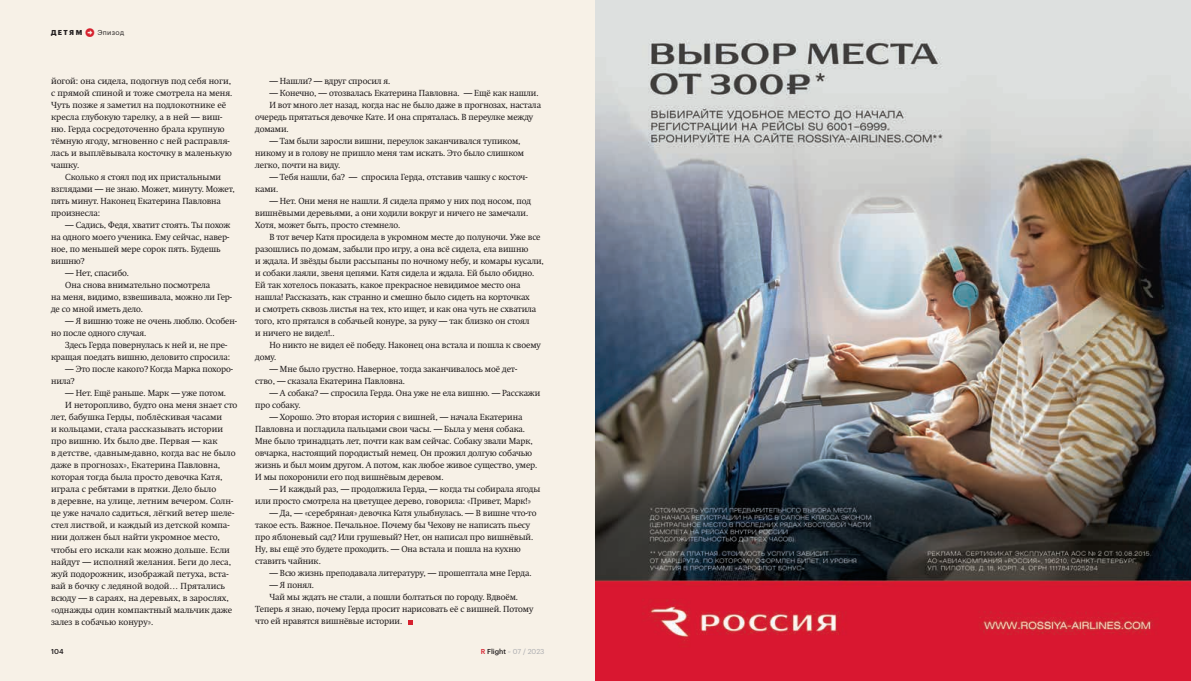
<style>
.page{position:relative;width:1191px;height:681px;background:#fff}
.page>*{position:absolute;margin:0;border:0;box-sizing:border-box;transform-origin:0 0}
.t1{font:8.8px/12px "Swift";letter-spacing:-.01em;color:#231f20}
.t2{font:7px "Graphik Cy";color:#a8a9ad}
.t3{font:7px "Graphik Cy";letter-spacing:.05em;color:#231f20}
.t4{font:700 7px "Graphik Cy";letter-spacing:.205em;color:#231f20}
.t5{font:500 7px "Graphik Cy";color:#231f20}
.s1{font-weight:500;color:#d6212e}
.s2{font-weight:500;color:#231f20}
</style>
<div class="page">
<div style="left:0;top:0;width:595px;height:680px;background:#f7f1e7"></div>
<img style="left:596px;top:0;width:595px;height:680px">
<svg style="left:409px;top:620px;width:4px;height:4px"></svg>
<hr style="left:595px;top:0;width:1px;height:680px;background:#f7f1e7">
<p class="t4" style="left:51px;top:30px;width:33px">ДЕТЯМ</p>
<p class="t3" style="left:97px;top:30px;width:28px">Эпизод</p>
<p class="t1" style="left:51px;top:76px;width:183px">йогой: она сидела, подогнув под себя ноги, с прямой спиной и тоже смотрела на меня.<br>Чуть позже я заметил на подлокотнике её кресла глубокую тарелку, а в ней — виш&shy;ню. Герда сосредоточенно брала крупную тёмную ягоду, мгновенно с ней расправля&shy;лась и выплёвывала косточку в маленькую чашку.</p>
<p class="t1" style="left:51px;top:172px;width:185px;text-indent:14px">Сколько я стоял под их пристальными взглядами — не знаю. Может, минуту. Может, пять минут. Наконец Екатерина Павловна произнесла:</p>
<p class="t1" style="left:51px;top:220px;width:181px;text-indent:14px">— Садись, Федя, хватит стоять. Ты похож на одного моего ученика. Ему сейчас, навер&shy;ное, по меньшей мере сорок пять. Будешь вишню?</p>
<p class="t1" style="left:65px;top:268px;width:65px">— Нет, спасибо.</p>
<p class="t1" style="left:65px;top:280px;width:147px">Она снова внимательно посмотрела</p>
<p class="t1" style="left:51px;top:292px;width:182px">на меня, видимо, взвешивала, можно ли Гер-</p>
<p class="t1" style="left:51px;top:304px;width:94px">де со мной иметь дело.</p>
<p class="t1" style="left:51px;top:316px;width:187px;text-indent:14px">— Я вишню тоже не очень люблю. Особен&shy;но после одного случая.</p>
<p class="t1" style="left:51px;top:340px;width:180px;text-indent:14px">Здесь Герда повернулась к ней и, не пре&shy;кращая поедать вишню, деловито спросила:</p>
<p class="t1" style="left:51px;top:364px;width:183px;text-indent:14px">— Это после какого? Когда Марка похоро&shy;нила?</p>
<p class="t1" style="left:65px;top:388px;width:162px">— Нет. Ещё раньше. Марк — уже потом.</p>
<p class="t1" style="left:65px;top:400px;width:174px">И неторопливо, будто она меня знает сто</p>
<p class="t1" style="left:51px;top:412px;width:173px">лет, бабушка Герды, поблёскивая часами</p>
<p class="t1" style="left:51px;top:424px;width:173px">и кольцами, стала рассказывать истории</p>
<p class="t1" style="left:51px;top:436px;width:168px">про вишню. Их было две. Первая — как</p>
<p class="t1" style="left:51px;top:448px;width:186px">в детстве, «давным-давно, когда вас не было</p>
<p class="t1" style="left:51px;top:460px;width:171px">даже в прогнозах», Екатерина Павловна,</p>
<p class="t1" style="left:51px;top:472px;width:173px">которая тогда была просто девочка Катя,</p>
<p class="t1" style="left:51px;top:484px;width:167px">играла с ребятами в прятки. Дело было</p>
<p class="t1" style="left:51px;top:496px;width:184px">в деревне, на улице, летним вечером. Солн-</p>
<p class="t1" style="left:51px;top:508px;width:185px">це уже начало садиться, лёгкий ветер шеле-</p>
<p class="t1" style="left:51px;top:520px;width:180px">стел листвой, и каждый из детской компа-</p>
<p class="t1" style="left:51px;top:532px;width:170px">нии должен был найти укромное место,</p>
<p class="t1" style="left:51px;top:544px;width:180px">чтобы его искали как можно дольше. Если</p>
<p class="t1" style="left:51px;top:556px;width:182px">найдут — исполняй желания. Беги до леса,</p>
<p class="t1" style="left:51px;top:568px;width:179px">жуй подорожник, изображай петуха, вста-</p>
<p class="t1" style="left:51px;top:580px;width:175px">вай в бочку с ледяной водой… Прятались</p>
<p class="t1" style="left:51px;top:592px;width:179px">всюду — в сараях, на деревьях, в зарослях,</p>
<p class="t1" style="left:51px;top:604px;width:183px">«однажды один компактный мальчик даже</p>
<p class="t1" style="left:51px;top:616px;width:104px">залез в собачью конуру».</p>
<p class="t1" style="left:269px;top:76px;width:122px">— Нашли? — вдруг спросил я.</p>
<p class="t1" style="left:269px;top:88px;width:271px">— Конечно, — отозвалась Екатерина Павловна. — Ещё как нашли.</p>
<p class="t1" style="left:269px;top:100px;width:273px">И вот много лет назад, когда нас не было даже в прогнозах, настала</p>
<p class="t1" style="left:255px;top:112px;width:279px">очередь прятаться девочке Кате. И она спряталась. В переулке между</p>
<p class="t1" style="left:255px;top:124px;width:35px">домами.</p>
<p class="t1" style="left:255px;top:136px;width:270px;text-indent:14px">— Там были заросли вишни, переулок заканчивался тупиком, никому и в голову не пришло меня там искать. Это было слишком легко, почти на виду.</p>
<p class="t1" style="left:255px;top:172px;width:274px;text-indent:14px">— Тебя нашли, ба? — спросила Герда, отставив чашку с косточ&shy;ками.</p>
<p class="t1" style="left:255px;top:196px;width:277px;text-indent:14px">— Нет. Они меня не нашли. Я сидела прямо у них под носом, под вишнёвыми деревьями, а они ходили вокруг и ничего не замечали.<br>Хотя, может быть, просто стемнело.</p>
<p class="t1" style="left:255px;top:232px;width:290px;text-indent:14px">В тот вечер Катя просидела в укромном месте до полуночи. Уже все разошлись по домам, забыли про игру, а она всё сидела, ела вишню<br>и ждала. И звёзды были рассыпаны по ночному небу, и комары кусали, и собаки лаяли, звеня цепями. Катя сидела и ждала. Ей было обидно.<br>Ей так хотелось показать, какое прекрасное невидимое место она нашла! Рассказать, как странно и смешно было сидеть на корточках<br>и смотреть сквозь листья на тех, кто ищет, и как она чуть не схватила того, кто прятался в собачьей конуре, за руку — так близко он стоял<br>и ничего не видел!..</p>
<p class="t1" style="left:255px;top:340px;width:287px;text-indent:14px">Но никто не видел её победу. Наконец она встала и пошла к своему дому.</p>
<p class="t1" style="left:255px;top:364px;width:264px;text-indent:14px">— Мне было грустно. Наверное, тогда заканчивалось моё дет&shy;ство, — сказала Екатерина Павловна.</p>
<p class="t1" style="left:255px;top:388px;width:286px;text-indent:14px">— А собака? — спросила Герда. Она уже не ела вишню. — Расскажи про собаку.</p>
<p class="t1" style="left:255px;top:412px;width:283px;text-indent:14px">— Хорошо. Это вторая история с вишней, — начала Екатерина Павловна и погладила пальцами свои часы. — Была у меня собака.<br>Мне было тринадцать лет, почти как вам сейчас. Собаку звали Марк, овчарка, настоящий породистый немец. Он прожил долгую собачью жизнь и был моим другом. А потом, как любое живое существо, умер.<br>И мы похоронили его под вишнёвым деревом.</p>
<p class="t1" style="left:255px;top:484px;width:287px;text-indent:14px">— И каждый раз, — продолжила Герда, — когда ты собирала ягоды или просто смотрела на цветущее дерево, говорила: «Привет, Марк!»</p>
<p class="t1" style="left:255px;top:508px;width:283px;text-indent:14px">— Да, — «серебряная» девочка Катя улыбнулась. — В вишне что-то такое есть. Важное. Печальное. Почему бы Чехову не написать пьесу про яблоневый сад? Или грушевый? Нет, он написал про вишнёвый.<br>Ну, вы ещё это будете проходить. — Она встала и пошла на кухню ставить чайник.</p>
<p class="t1" style="left:269px;top:568px;width:263px">— Всю жизнь преподавала литературу, — прошептала мне Герда.</p>
<p class="t1" style="left:269px;top:580px;width:46px">— Я понял.</p>
<p class="t1" style="left:269px;top:592px;width:250px">Чай мы ждать не стали, а пошли болтаться по городу. Вдвоём.</p>
<p class="t1" style="left:255px;top:604px;width:280px">Теперь я знаю, почему Герда просит нарисовать её с вишней. Потому</p>
<p class="t1" style="left:255px;top:616px;width:148px">что ей нравятся вишнёвые истории.</p>
<p class="t5" style="left:51px;top:648px;width:14px">104</p>
<p class="t2" style="left:481px;top:648px;width:65px"><span class="s1">R</span> <span class="s2">Flight</span> ~ 07 / 2023</p>
</div>
